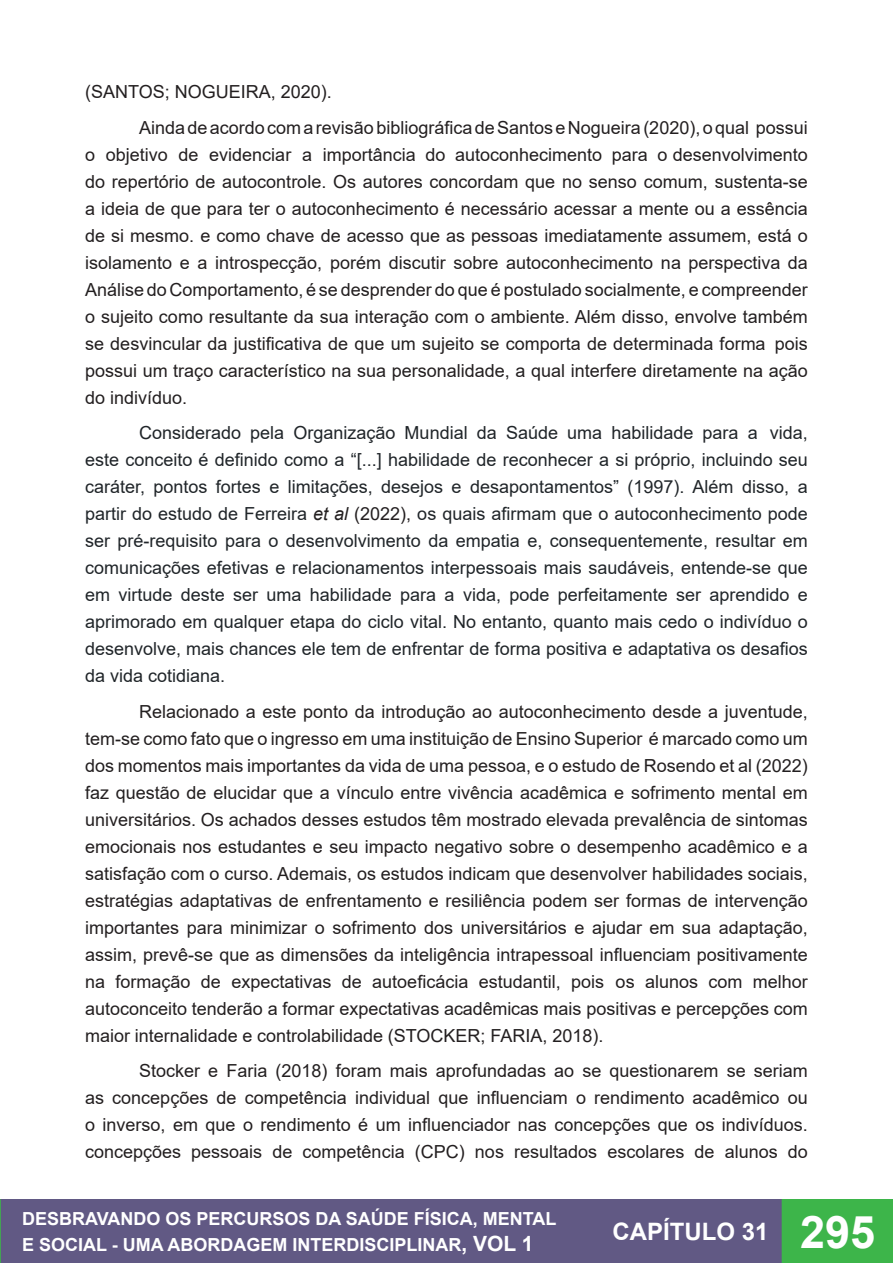
<style>
.page{position:relative;width:893px;height:1263px;background:#fff}
.page>*{position:absolute;margin:0;border:0;box-sizing:border-box;transform-origin:0 0}
.t1{font:700 24px "Arial";color:#fff}
.Corpo_de_texto{font:18px/27px "Arial";color:#231f20;text-align:justify}
.Corpo_de_texto-2{font:18px/27px "Arial";color:#202529;text-align:justify}
.t2{font:700 18px/26.5px "Arial";color:#fff}
.s1{font-style:italic;color:#231f20}
.s2{color:#231f20}
.s3{font-size:21px}
.s4{font-size:45px}
</style>
<div class="page">
<div style="left:0;top:1200px;width:782px;height:63px;background:#615984"></div>
<div style="left:0;top:1199px;width:783px;height:64px;border:2px solid #615984"></div>
<svg style="left:0;top:1199px;width:1px;height:64px"></svg>
<div style="left:782px;top:1200px;width:111px;height:63px;background:#3db54a"></div>
<div style="left:782px;top:1199px;width:111px;height:64px;border:2px solid #3db54a"></div>
<p class="Corpo_de_texto" style="left:85px;top:78px;width:248px">(SANTOS; NOGUEIRA, 2020).</p>
<p class="Corpo_de_texto" style="left:85px;top:114px;width:724px;text-indent:54px">AindadeacordocomarevisãobibliográficadeSantoseNogueira(2020),oqual possui o objetivo de evidenciar a importância do autoconhecimento para o desenvolvimento do repertório de autocontrole. Os autores concordam que no senso comum, sustenta-se a ideia de que para ter o autoconhecimento é necessário acessar a mente ou a essência de si mesmo. e como chave de acesso que as pessoas imediatamente assumem, está o isolamento e a introspecção, porém discutir sobre autoconhecimento na perspectiva da Análise do Comportamento, é se desprender do que é postulado socialmente, e compreender o sujeito como resultante da sua interação com o ambiente. Além disso, envolve também se desvincular da justificativa de que um sujeito se comporta de determinada forma pois possui um traço característico na sua personalidade, a qual interfere diretamente na ação do indivíduo.</p>
<p class="Corpo_de_texto-2" style="left:85px;top:419px;width:724px;text-indent:54px">Considerado pela Organização Mundial da Saúde uma habilidade para a vida, este conceito é definido como a “[...] habilidade de reconhecer a si próprio, incluindo seu caráter, pontos fortes e limitações, desejos e desapontamentos” (1997). Além disso, a partir do estudo de Ferreira <span class="s1">et al</span> <span class="s2">(2022),</span> os quais afirmam que o autoconhecimento pode ser pré-requisito para o desenvolvimento da empatia e, consequentemente, resultar em comunicações efetivas e relacionamentos interpessoais mais saudáveis, entende-se que em virtude deste ser uma habilidade para a vida, pode perfeitamente ser aprendido e aprimorado em qualquer etapa do ciclo vital. No entanto, quanto mais cedo o indivíduo o desenvolve, mais chances ele tem de enfrentar de forma positiva e adaptativa os desafios da vida cotidiana.</p>
<p class="Corpo_de_texto" style="left:85px;top:698px;width:724px;text-indent:54px">Relacionado a este ponto da introdução ao autoconhecimento desde a juventude, tem-se como fato que o ingresso em uma instituição de Ensino Superior é marcado como um dos momentos mais importantes da vida de uma pessoa, e o estudo de Rosendo et al (2022) faz questão de elucidar que a vínculo entre vivência acadêmica e sofrimento mental em universitários. Os achados desses estudos têm mostrado elevada prevalência de sintomas emocionais nos estudantes e seu impacto negativo sobre o desempenho acadêmico e a satisfação com o curso. Ademais, os estudos indicam que desenvolver habilidades sociais, estratégias adaptativas de enfrentamento e resiliência podem ser formas de intervenção importantes para minimizar o sofrimento dos universitários e ajudar em sua adaptação, assim, prevê-se que as dimensões da inteligência intrapessoal influenciam positivamente na formação de expectativas de autoeficácia estudantil, pois os alunos com melhor autoconceito tenderão a formar expectativas acadêmicas mais positivas e percepções com maior internalidade e controlabilidade (STOCKER; FARIA, 2018).</p>
<p class="Corpo_de_texto" style="left:85px;top:1057px;width:724px;text-indent:54px">Stocker e Faria (2018) foram mais aprofundadas ao se questionarem se seriam as concepções de competência individual que influenciam o rendimento acadêmico ou o inverso, em que o rendimento é um influenciador nas concepções que os indivíduos. concepções pessoais de competência (CPC) nos resultados escolares de alunos do</p>
<p class="t2" style="left:22px;top:1205px;width:536px">DESBRAVANDO OS PERCURSOS DA SAÚDE FÍSICA, MENTAL<br>E SOCIAL - UMA ABORDAGEM INTERDISCIPLINAR<span class="s3">, VOL 1</span></p>
<h1 class="t1" style="left:612px;top:1215px;width:264px">CAPÍTULO 31 <span class="s4">295</span></h1>
</div>
